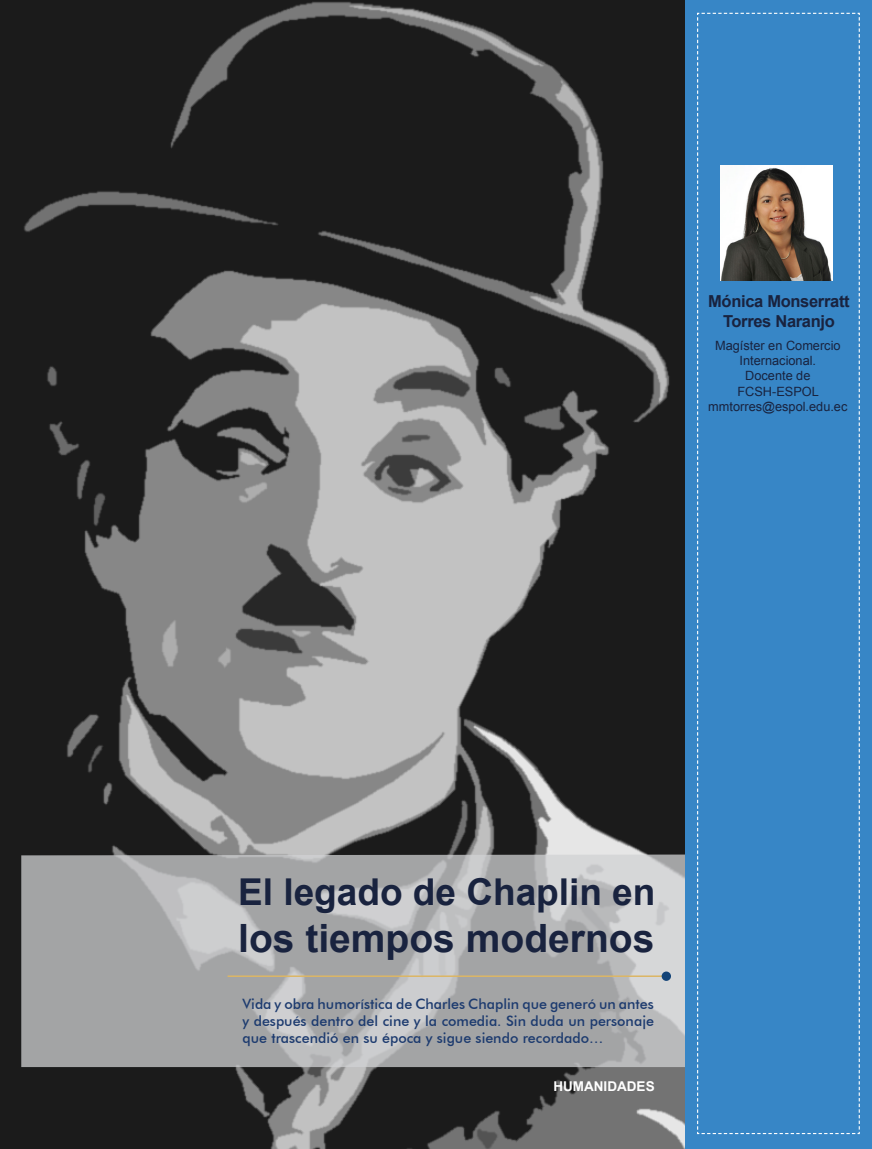
<style>
.page{position:relative;width:872px;height:1149px;background:#fff}
.page>*{position:absolute;margin:0;border:0;box-sizing:border-box;transform-origin:0 0}
.t1{font:700 39px "Arial";color:#19233f}
.t2{font:700 36.9px "Arial";color:#19233f}
.t3{font:700 16.5px "Arial";letter-spacing:-.02em;color:#19233f}
.Parrafos{font:500 14.25px/17.1px "Futura BT";color:#1d3b6f;text-align:justify}
.t4{font:700 13.5px "Arial";color:#fff}
.t5{font:12.75px/15.3px "Arial";color:#19233f;text-align:center}
</style>
<div class="page">
<img style="left:0;top:0;width:685px;height:1148px">
<svg style="left:21px;top:854px;width:664px;height:212px;background:#aeafb0"></svg>
<div style="left:685px;top:0;width:187px;height:1148px;background:#3786c6"></div>
<svg style="left:697px;top:12px;width:163px;height:1122px"></svg>
<img style="left:720px;top:165px;width:113px;height:115px">
<hr style="left:227px;top:975px;width:439px;height:1px;background:#dcb665">
<div style="left:661px;top:971px;width:10px;height:9px;background:#124377;border-radius:50%"></div>
<p class="t3" style="left:708px;top:290px;width:143px">Mónica Monserratt</p>
<p class="t3" style="left:723px;top:310px;width:113px">Torres Naranjo</p>
<p class="t5" style="left:715px;top:337px;width:127px">Magíster en Comercio<br>Internacional.</p>
<p class="t5" style="left:745px;top:368px;width:67px">Docente de</p>
<p class="t5" style="left:737px;top:383px;width:83px">FCSH-ESPOL</p>
<p class="t5" style="left:708px;top:399px;width:141px">mmtorres@espol.edu.ec</p>
<p class="t2" style="left:238px;top:867px;width:419px">El legado de Chaplin en</p>
<p class="t1" style="left:238px;top:912px;width:418px">los tiempos modernos</p>
<p class="Parrafos" style="left:242px;top:994px;width:413px">Vida y obra humorística de Charles Chaplin que generó un antes y después dentro del cine y la comedia. Sin duda un personaje que trascendió en su época y sigue siendo recordado…</p>
<p class="t4" style="left:553px;top:1077px;width:103px">HUMANIDADES</p>
</div>
